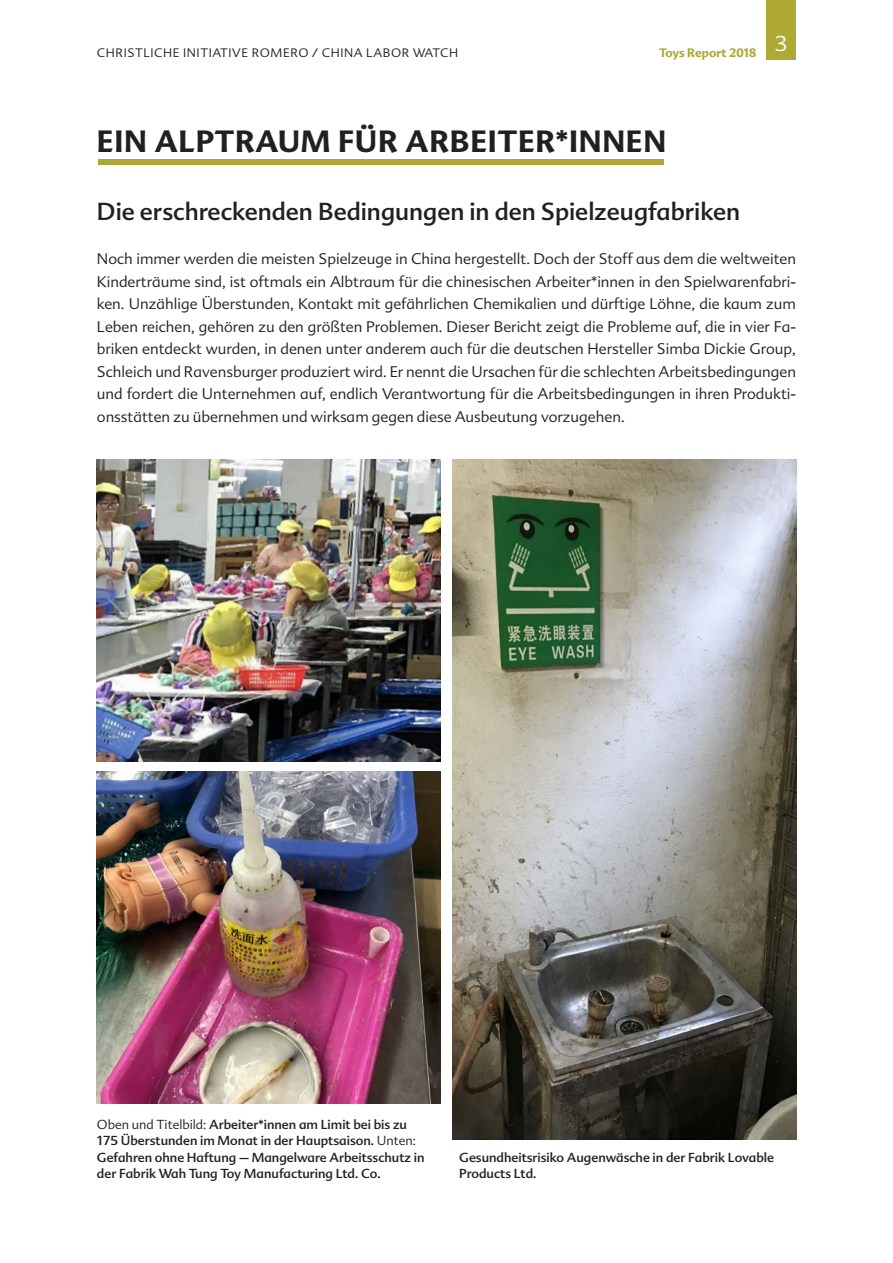
<style>
.page{position:relative;width:893px;height:1263px;background:#fff}
.page>*{position:absolute;margin:0;border:0;box-sizing:border-box;transform-origin:0 0}
.t1{font:700 30px "Advert";letter-spacing:.025em;color:#231f20}
.t2{font:24px "Advert";color:#231f20}
.t3{font:300 21px "Advert";color:#fff}
.t4{font:300 15px/22.5px "Advert";color:#231f20;text-align:justify}
.t5{font:12.75px/16.5px "Advert";color:#231f20}
.t6{font:300 12px "Advert";letter-spacing:.05em;color:#231f20}
.t7{font:700 12px "Advert";color:#ada933}
.s1{font-weight:300}
</style>
<div class="page">
<div style="left:766px;top:0;width:30px;height:60px;background:#ada933"></div>
<img style="left:97px;top:459px;width:344px;height:302px">
<img style="left:97px;top:772px;width:344px;height:331px">
<img style="left:452px;top:459px;width:344px;height:681px">
<div style="left:99px;top:159px;width:565px;height:6px;background:#ada933"></div>
<p class="t6" style="left:97px;top:45px;width:363px">CHRISTLICHE INITIATIVE ROMERO / CHINA LABOR WATCH</p>
<p class="t7" style="left:659px;top:46px;width:99px">Toys Report 2018</p>
<h3 class="t3" style="left:775px;top:31px;width:14px">3</h3>
<h1 class="t1" style="left:97px;top:122px;width:571px">EIN ALPTRAUM FÜR ARBEITER*INNEN</h1>
<h2 class="t2" style="left:97px;top:197px;width:645px">Die erschreckenden Bedingungen in den Spielzeugfabriken</h2>
<p class="t4" style="left:97px;top:247px;width:701px">Noch immer werden die meisten Spielzeuge in China hergestellt. Doch der Stoff aus dem die weltweiten Kinderträume sind, ist oftmals ein Albtraum für die chinesischen Arbeiter*innen in den Spielwarenfabri&shy;ken. Unzählige Überstunden, Kontakt mit gefährlichen Chemikalien und dürftige Löhne, die kaum zum Leben reichen, gehören zu den größten Problemen. Dieser Bericht zeigt die Probleme auf, die in vier Fa&shy;briken entdeckt wurden, in denen unter anderem auch für die deutschen Hersteller Simba Dickie Group, Schleich und Ravensburger produziert wird. Er nennt die Ursachen für die schlechten Arbeitsbedingungen und fordert die Unternehmen auf, endlich Verantwortung für die Arbeitsbedingungen in ihren Produkti&shy;onsstätten zu übernehmen und wirksam gegen diese Ausbeutung vorzugehen.</p>
<p class="t5" style="left:97px;top:1116px;width:329px"><span class="s1">Oben und Titelbild:</span> Arbeiter*innen am Limit bei bis zu 175 Überstunden im Monat in der Hauptsaison. <span class="s1">Unten:<br></span>Gefahren ohne Haftung – Mangelware Arbeitsschutz in der Fabrik Wah Tung Toy Manufacturing Ltd. Co.</p>
<p class="t5" style="left:459px;top:1149px;width:316px">Gesundheitsrisiko Augenwäsche in der Fabrik Lovable<br>Products Ltd.</p>
</div>
